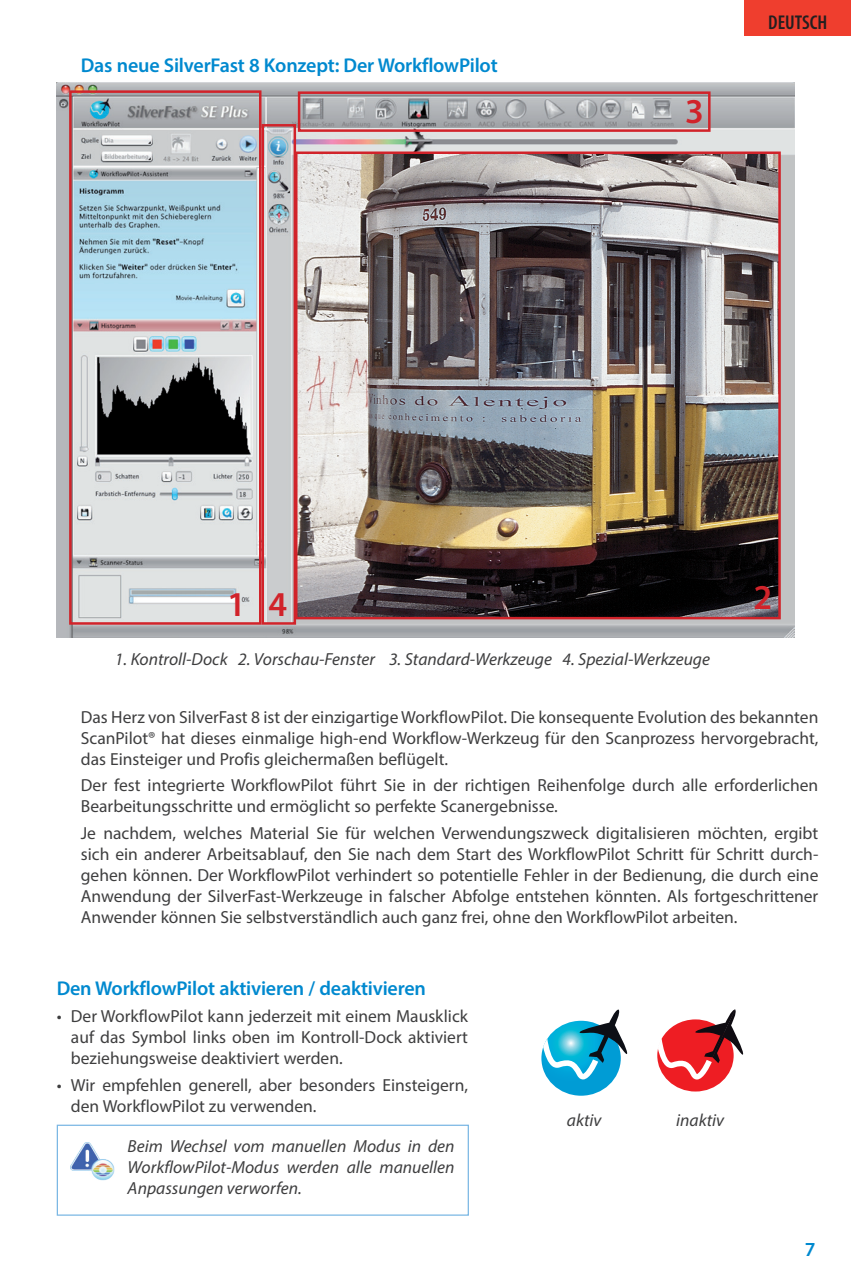
<style>
.page{position:relative;width:851px;height:1276px;background:#fff}
.page>*{position:absolute;margin:0;border:0;box-sizing:border-box;transform-origin:0 0}
.t1{font:600 35px "Myriad Pro";color:#d1232a}
.t2{font:600 20px "Myriad Pro";letter-spacing:-.01em;color:#0089cf}
.t3{font:600 condensed 20px "Myriad Pro";color:#231f20}
.t4{font:17.5px/21px "Myriad Pro";color:#3e3e3f;text-align:justify}
.t5{font:italic 17.5px/21px "Myriad Pro";color:#3e3e3f;text-align:justify}
</style>
<div class="page">
<div style="left:744px;top:0;width:106px;height:35px;background:#ef3e2e"></div>
<div style="left:57px;top:1124px;width:412px;height:91px;border:1px solid #7ab7e4"></div>
<img style="left:71px;top:1142px;width:43px;height:39px">
<img style="left:57px;top:82px;width:737px;height:555px">
<div style="left:69px;top:90px;width:192px;height:535px;border:2px solid #d1232a"></div>
<div style="left:298px;top:91px;width:412px;height:41px;border:2px solid #d1232a"></div>
<div style="left:261px;top:124px;width:35px;height:501px;border:2px solid #d1232a"></div>
<img style="left:298px;top:154px;width:479px;height:462px">
<div style="left:295px;top:151px;width:485px;height:468px;border:2px solid #d1232a"></div>
<svg style="left:657px;top:1009px;width:86px;height:82px"></svg>
<svg style="left:541px;top:1009px;width:86px;height:86px"></svg>
<p class="t2" style="left:81px;top:52px;width:418px">Das neue SilverFast 8 Konzept: Der WorkflowPilot</p>
<h1 class="t1" style="left:685px;top:89px;width:20px">3</h1>
<p class="t3" style="left:768px;top:10px;width:61px">DEUTSCH</p>
<h1 class="t1" style="left:227px;top:582px;width:20px">1</h1>
<h1 class="t1" style="left:268px;top:582px;width:20px">4</h1>
<h1 class="t1" style="left:753px;top:575px;width:20px">2</h1>
<p class="t5" style="left:115px;top:648px;width:596px">1. Kontroll-Dock 2. Vorschau-Fenster 3. Standard-Werkzeuge 4. Spezial-Werkzeuge</p>
<p class="t4" style="left:81px;top:706px;width:739px">Das Herz von SilverFast 8 ist der einzigartige WorkflowPilot. Die konsequente Evolution des bekannten ScanPilot® hat dieses einmalige high-end Workflow-Werkzeug für den Scanprozess hervorgebracht, das Einsteiger und Profis gleichermaßen beflügelt.</p>
<p class="t4" style="left:81px;top:774px;width:739px">Der fest integrierte WorkflowPilot führt Sie in der richtigen Reihenfolge durch alle erforderlichen<br>Bearbeitungsschritte und ermöglicht so perfekte Scanergebnisse.</p>
<p class="t4" style="left:81px;top:822px;width:739px">Je nachdem, welches Material Sie für welchen Verwendungszweck digitalisieren möchten, ergibt sich ein anderer Arbeitsablauf, den Sie nach dem Start des WorkflowPilot Schritt für Schritt durch&shy;gehen können. Der WorkflowPilot verhindert so potentielle Fehler in der Bedienung, die durch eine Anwendung der SilverFast-Werkzeuge in falscher Abfolge entstehen könnten. Als fortgeschrittener Anwender können Sie selbstverständlich auch ganz frei, ohne den WorkflowPilot arbeiten.</p>
<p class="t2" style="left:57px;top:975px;width:371px">Den WorkflowPilot aktivieren / deaktivieren</p>
<p class="t4" style="left:71px;top:1005px;width:398px;text-indent:-14px">• Der WorkflowPilot kann jederzeit mit einem Mausklick auf das Symbol links oben im Kontroll-Dock aktiviert beziehungsweise deaktiviert werden.</p>
<p class="t4" style="left:71px;top:1074px;width:398px;text-indent:-14px">• Wir empfehlen generell, aber besonders Einsteigern, den WorkflowPilot zu verwenden.</p>
<p class="t5" style="left:128px;top:1135px;width:328px">Beim Wechsel vom manuellen Modus in den WorkflowPilot-Modus werden alle manuellen Anpassungen verworfen.</p>
<p class="t5" style="left:567px;top:1109px;width:36px">aktiv</p>
<p class="t5" style="left:676px;top:1109px;width:49px">inaktiv</p>
<p class="t2" style="left:804px;top:1236px;width:12px">7</p>
</div>
